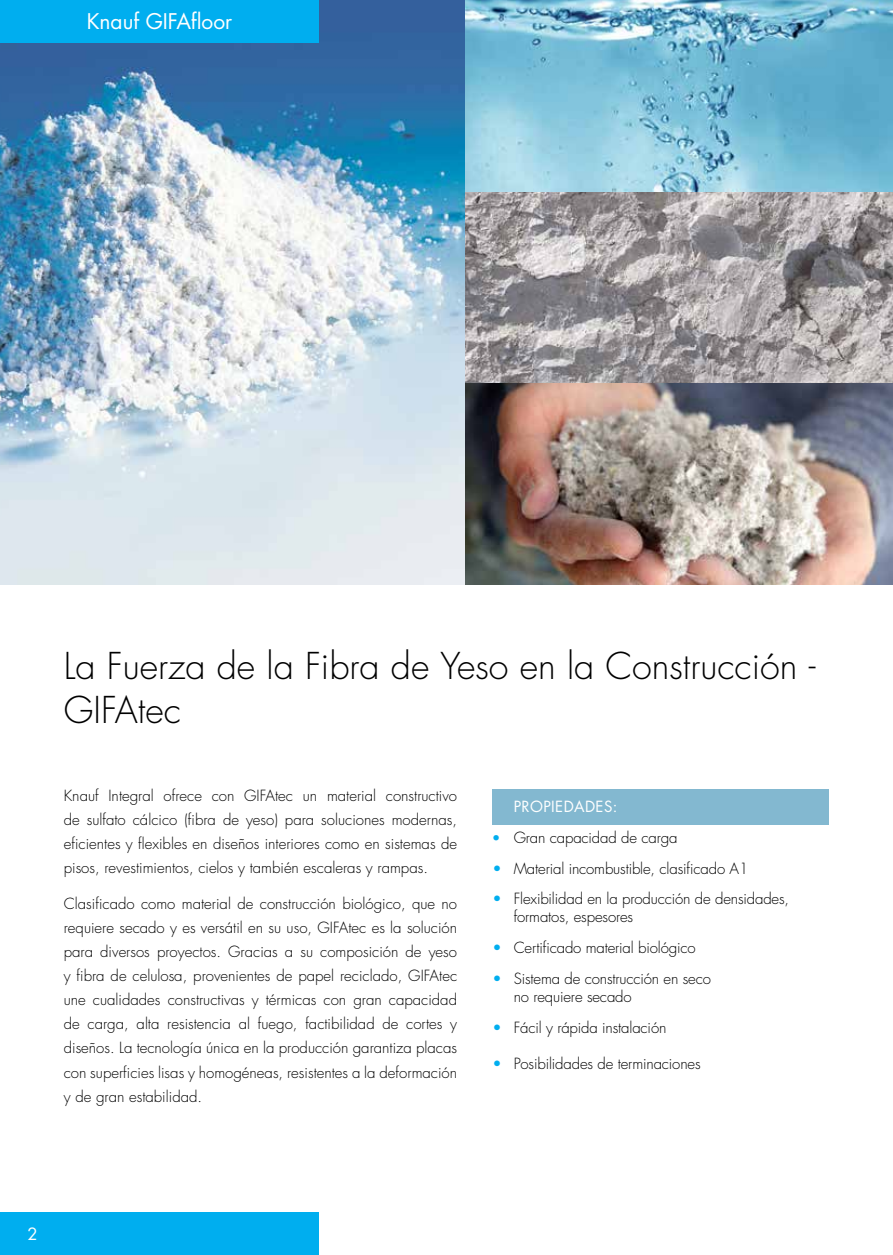
<style>
.page{position:relative;width:893px;height:1255px;background:#fff}
.page>*{position:absolute;margin:0;border:0;box-sizing:border-box;transform-origin:0 0}
.t1{font:300 36px/43.5px "Futura";color:#000}
.t2{font:21px "Futura";color:#fff}
.t3{font:16.5px "Futura";color:#fff}
.t4{font:300 15px/24px "Futura";letter-spacing:-.01em;color:#000;text-align:justify}
.t5{font:15px "Futura";letter-spacing:.025em;color:#fff}
.s1{font-family:"Helvetica Neue LT Com";color:#00aeef}
.s2{color:#00aeef}
</style>
<div class="page">
<div style="left:492px;top:789px;width:337px;height:35px;background:#83b8d0"></div>
<img style="left:0;top:0;width:893px;height:584px">
<div style="left:0;top:1212px;width:319px;height:42px;background:#00aeef"></div>
<div style="left:0;top:0;width:319px;height:43px;background:#00aeef"></div>
<h2 class="t2" style="left:87px;top:7px;width:147px">Knauf GIFAfloor</h2>
<h1 class="t1" style="left:64px;top:645px;width:753px">La Fuerza de la Fibra de Yeso en la Construcción -<br>GIFAtec</h1>
<p class="t4" style="left:64px;top:783px;width:395px">Knauf Integral ofrece con GIFAtec un material constructivo de sulfato cálcico (fibra de yeso) para soluciones modernas, eficientes y flexibles en diseños interiores como en sistemas de pisos, revestimientos, cielos y también escaleras y rampas.</p>
<p class="t4" style="left:64px;top:892px;width:395px">Clasificado como material de construcción biológico, que no requiere secado y es versátil en su uso, GIFAtec es la solución para diversos proyectos. Gracias a su composición de yeso y fibra de celulosa, provenientes de papel reciclado, GIFAtec une cualidades constructivas y térmicas con gran capacidad de carga, alta resistencia al fuego, factibilidad de cortes y diseños. La tecnología única en la producción garantiza placas con superficies lisas y homogéneas, resistentes a la deformación y de gran estabilidad.</p>
<p class="t5" style="left:514px;top:796px;width:105px">PROPIEDADES:</p>
<p class="t4" style="left:492px;top:825px;width:187px"><span class="s1">•</span> Gran capacidad de carga</p>
<p class="t4" style="left:492px;top:856px;width:257px"><span class="s2">•</span> Material incombustible, clasificado A1</p>
<p class="t4" style="left:514px;top:890px;width:277px;line-height:18px;text-indent:-21px"><span class="s2">•</span> Flexibilidad en la producción de densidades, formatos, espesores</p>
<p class="t4" style="left:492px;top:936px;width:205px"><span class="s2">•</span> Certificado material biológico</p>
<p class="t4" style="left:514px;top:969px;width:199px;line-height:18px;text-indent:-21px"><span class="s2">•</span> Sistema de construcción en seco no requiere secado</p>
<p class="t4" style="left:492px;top:1015px;width:175px"><span class="s2">•</span> Fácil y rápida instalación</p>
<p class="t4" style="left:492px;top:1052px;width:210px"><span class="s2">•</span> Posibilidades de terminaciones</p>
<p class="t3" style="left:27px;top:1222px;width:12px">2</p>
</div>
